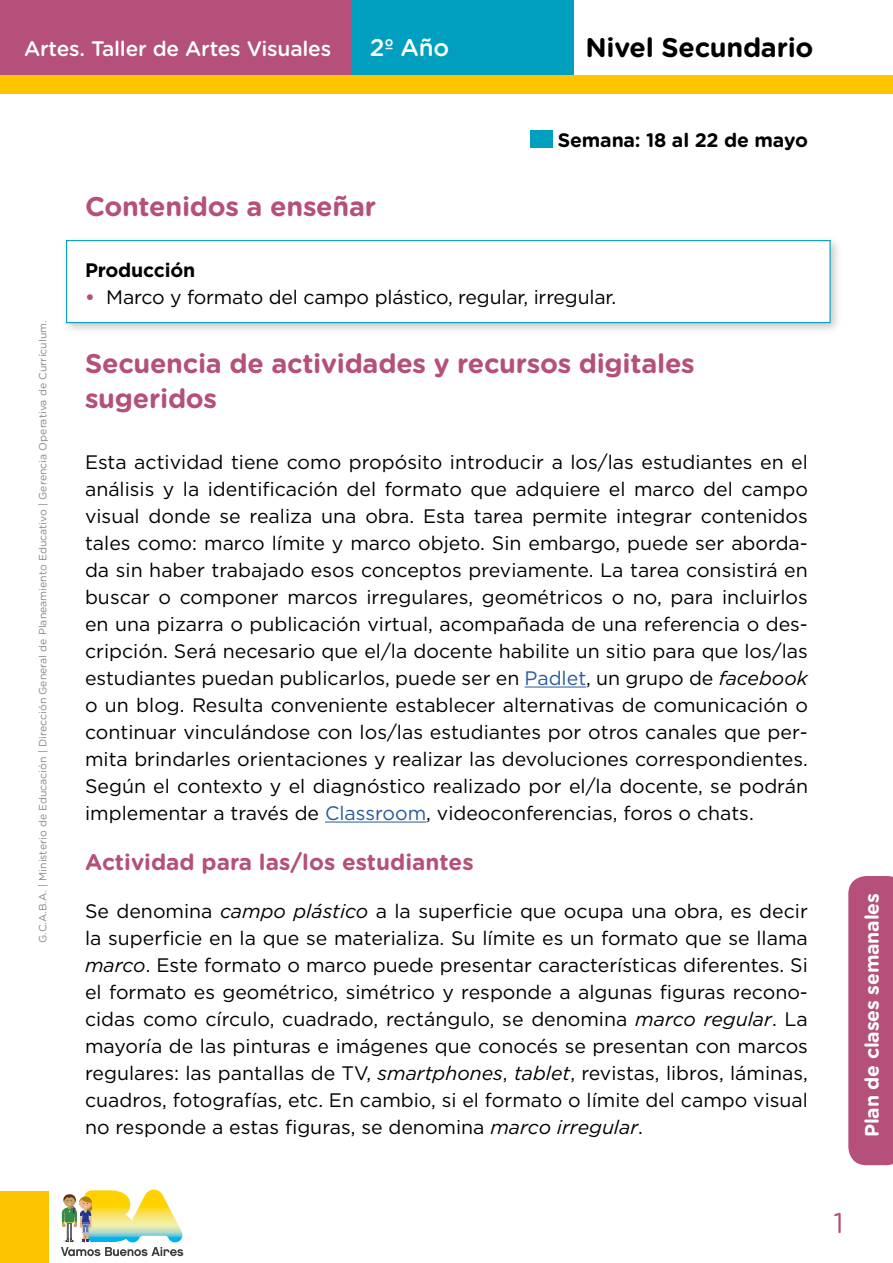
<style>
.page{position:relative;width:893px;height:1263px;background:#fff}
.page>*{position:absolute;margin:0;border:0;box-sizing:border-box;transform-origin:0 0}
.t1{font:28.5px "Gotham Rounded";color:#b4507a}
.t2{font:700 27px/34.5px "Gotham Rounded";letter-spacing:-.01em;color:#b4507a}
.t3{font:700 27px "Gotham Rounded";letter-spacing:-.01em;color:#000}
.t4{font:500 24px "Gotham Rounded";color:#fff}
.t5{font:700 22.5px "Gotham Rounded";color:#b4507a}
.t6{font:500 21px "Gotham Rounded";letter-spacing:-.01em;color:#fff}
.t7{font:19.5px/27px "Gotham";color:#000;text-align:justify}
.t8{font:700 19.5px "Gotham Rounded";letter-spacing:-.01em;color:#fff}
.t9{font:700 19.5px "Gotham Rounded";letter-spacing:-.01em;color:#000}
.t10{font:700 19.5px "Gotham";letter-spacing:-.01em;color:#000}
.t11{font:10.5px "Gotham Rounded";color:#878787}
.s1{font-weight:700;color:#b4507a}
.s2{color:#275b9b}
.s3{font-style:italic}
</style>
<div class="page">
<div style="left:0;top:1191px;width:48px;height:72px;background:#fdc500"></div>
<div style="left:0;top:0;width:351px;height:78px;background:#b4507a"></div>
<div style="left:351px;top:0;width:223px;height:78px;background:#009fc0"></div>
<div style="left:0;top:75px;width:893px;height:19px;background:#fdc500"></div>
<svg style="left:848px;top:876px;width:45px;height:289px;background:#b6557e"></svg>
<svg style="left:61px;top:1189px;width:122px;height:67px"></svg>
<div style="left:61px;top:234px;width:780px;height:100px;background:#000;opacity:.22"></div>
<div style="left:66px;top:240px;width:765px;height:83px;background:#fff;border:1px solid #009fc0"></div>
<hr style="left:525px;top:686px;width:61px;height:1px;background:#275b9b">
<hr style="left:325px;top:821px;width:101px;height:1px;background:#275b9b">
<div style="left:530px;top:130px;width:22px;height:18px;background:#009fc0"></div>
<p class="t6" style="left:24px;top:34px;width:309px">Artes. Taller de Artes Visuales</p>
<p class="t4" style="left:370px;top:31px;width:81px">2º Año</p>
<h2 class="t2" style="left:85px;top:188px;width:293px">Contenidos a enseñar</h2>
<h2 class="t3" style="left:585px;top:28px;width:230px">Nivel Secundario</h2>
<p class="t9" style="left:558px;top:125px;width:251px">Semana: 18 al 22 de mayo</p>
<p class="t11" style="left:36px;top:943px;width:624px;rotate:-90deg">G.C.A.B.A. | Ministerio de Educación | Dirección General de Planeamiento Educativo | Gerencia Operativa de Currículum.</p>
<p class="t10" style="left:85px;top:257px;width:112px">Producción</p>
<p class="t7" style="left:85px;top:283px;width:533px"><span class="s1">•</span> Marco y formato del campo plástico, regular, irregular.</p>
<h2 class="t2" style="left:85px;top:345px;width:611px">Secuencia de actividades y recursos digitales sugeridos</h2>
<p class="t7" style="left:85px;top:448px;width:724px">Esta actividad tiene como propósito introducir a los/las estudiantes en el análisis y la identificación del formato que adquiere el marco del campo visual donde se realiza una obra. Esta tarea permite integrar contenidos tales como: marco límite y marco objeto. Sin embargo, puede ser aborda&shy;da sin haber trabajado esos conceptos previamente. La tarea consistirá en buscar o componer marcos irregulares, geométricos o no, para incluirlos en una pizarra o publicación virtual, acompañada de una referencia o des&shy;cripción. Será necesario que el/la docente habilite un sitio para que los/las estudiantes puedan publicarlos, puede ser en <span class="s2">Padlet</span>, un grupo de <span class="s3">facebook </span>o un blog. Resulta conveniente establecer alternativas de comunicación o continuar vinculándose con los/las estudiantes por otros canales que per&shy;mita brindarles orientaciones y realizar las devoluciones correspondientes.<br>Según el contexto y el diagnóstico realizado por el/la docente, se podrán implementar a través de <span class="s2">Classroom</span>, videoconferencias, foros o chats.</p>
<p class="t5" style="left:85px;top:845px;width:390px">Actividad para las/los estudiantes</p>
<p class="t7" style="left:85px;top:897px;width:724px">Se denomina <span class="s3">campo plástico</span> a la superficie que ocupa una obra, es decir la superficie en la que se materializa. Su límite es un formato que se llama <span class="s3">marco</span>. Este formato o marco puede presentar características diferentes. Si el formato es geométrico, simétrico y responde a algunas figuras recono&shy;cidas como círculo, cuadrado, rectángulo, se denomina <span class="s3">marco regular</span>. La mayoría de las pinturas e imágenes que conocés se presentan con marcos regulares: las pantallas de TV, <span class="s3">smartphones</span>, <span class="s3">tablet</span>, revistas, libros, láminas, cuadros, fotografías, etc. En cambio, si el formato o límite del campo visual no responde a estas figuras, se denomina <span class="s3">marco irregular</span>.</p>
<p class="t8" style="left:858px;top:1137px;width:246px;rotate:-90deg">Plan de clases semanales</p>
<h1 class="t1" style="left:833px;top:1203px;width:12px">1</h1>
</div>
